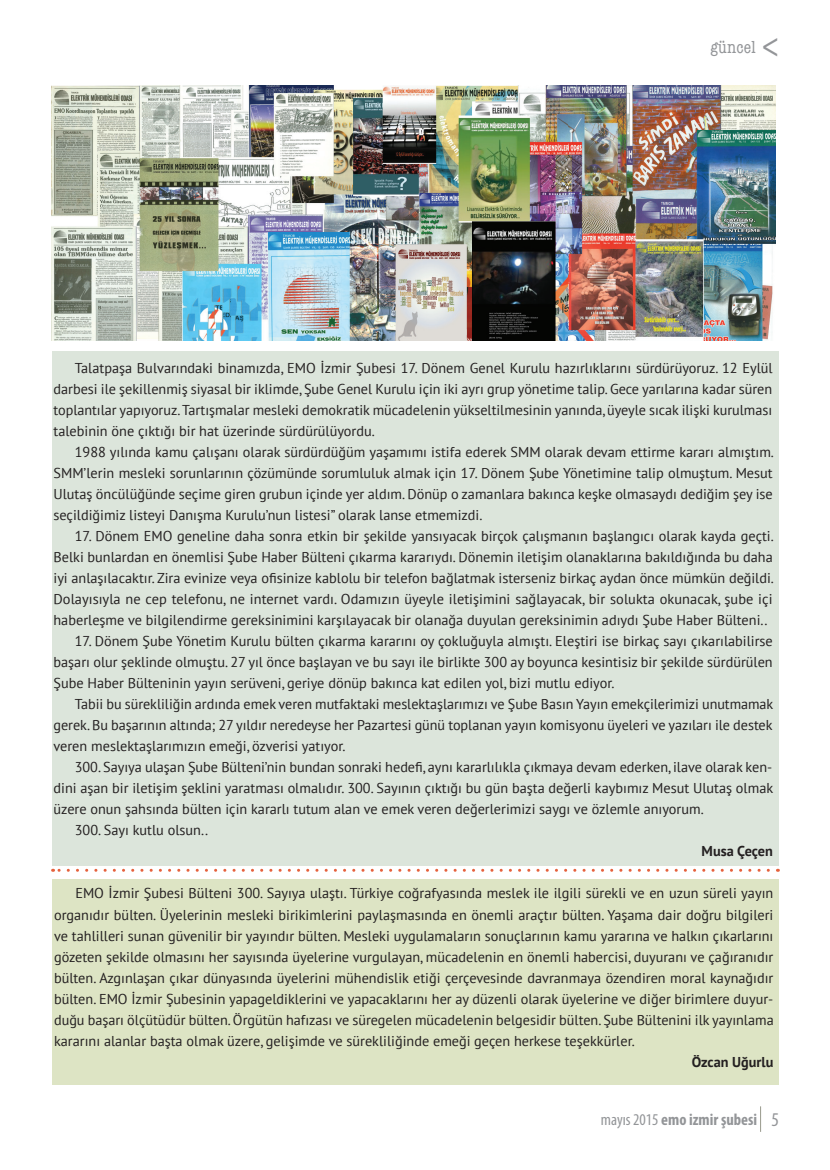
<style>
.page{position:relative;width:830px;height:1170px;background:#fff}
.page>*{position:absolute;margin:0;border:0;box-sizing:border-box;transform-origin:0 0}
.t1{font:condensed 18px "American Typewriter";letter-spacing:.01em;color:#939598}
.t2{font:700 condensed 16.5px "Myriad Pro";color:#939598}
.t3{font:14.25px/21px "PT Sans";color:#231f20;text-align:justify}
.t4{font:700 14.25px "PT Sans";color:#231f20}
.s1{font-weight:400}
.s2{font-weight:400;font-size:19.5px}
</style>
<div class="page">
<div style="left:52px;top:879px;width:726px;height:205px;background:#dde4c4"></div>
<div style="left:52px;top:351px;width:726px;height:515px;background:#dce5db"></div>
<svg style="left:53px;top:868px;width:715px;height:3px"></svg>
<img style="left:52px;top:85px;width:722px;height:255px">
<p class="t1" style="left:710px;top:33px;width:47px">güncel</p>
<p class="t3" style="left:53px;top:357px;width:720px;text-indent:21px">Talatpaşa Bulvarındaki binamızda, EMO İzmir Şubesi 17. Dönem Genel Kurulu hazırlıklarını sürdürüyoruz. 12 Eylül darbesi ile şekillenmiş siyasal bir iklimde, Şube Genel Kurulu için iki ayrı grup yönetime talip. Gece yarılarına kadar süren toplantılar yapıyoruz. Tartışmalar mesleki demokratik mücadelenin yükseltilmesinin yanında, üyeyle sıcak ilişki kurulması talebinin öne çıktığı bir hat üzerinde sürdürülüyordu.</p>
<p class="t3" style="left:53px;top:441px;width:721px;text-indent:21px">1988 yılında kamu çalışanı olarak sürdürdüğüm yaşamımı istifa ederek SMM olarak devam ettirme kararı almıştım.<br>SMM’lerin mesleki sorunlarının çözümünde sorumluluk almak için 17. Dönem Şube Yönetimine talip olmuştum. Mesut Ulutaş öncülüğünde seçime giren grubun içinde yer aldım. Dönüp o zamanlara bakınca keşke olmasaydı dediğim şey ise seçildiğimiz listeyi Danışma Kurulu’nun listesi” olarak lanse etmemizdi.</p>
<p class="t3" style="left:53px;top:525px;width:721px;text-indent:21px">17. Dönem EMO geneline daha sonra etkin bir şekilde yansıyacak birçok çalışmanın başlangıcı olarak kayda geçti.<br>Belki bunlardan en önemlisi Şube Haber Bülteni çıkarma kararıydı. Dönemin iletişim olanaklarına bakıldığında bu daha iyi anlaşılacaktır. Zira evinize veya ofisinize kablolu bir telefon bağlatmak isterseniz birkaç aydan önce mümkün değildi.<br>Dolayısıyla ne cep telefonu, ne internet vardı. Odamızın üyeyle iletişimini sağlayacak, bir solukta okunacak, şube içi haberleşme ve bilgilendirme gereksinimini karşılayacak bir olanağa duyulan gereksinimin adıydı Şube Haber Bülteni..</p>
<p class="t3" style="left:53px;top:630px;width:720px;text-indent:21px">17. Dönem Şube Yönetim Kurulu bülten çıkarma kararını oy çokluğuyla almıştı. Eleştiri ise birkaç sayı çıkarılabilirse başarı olur şeklinde olmuştu. 27 yıl önce başlayan ve bu sayı ile birlikte 300 ay boyunca kesintisiz bir şekilde sürdürülen Şube Haber Bülteninin yayın serüveni, geriye dönüp bakınca kat edilen yol, bizi mutlu ediyor.</p>
<p class="t3" style="left:53px;top:693px;width:721px;text-indent:21px">Tabii bu sürekliliğin ardında emek veren mutfaktaki meslektaşlarımızı ve Şube Basın Yayın emekçilerimizi unutmamak gerek. Bu başarının altında; 27 yıldır neredeyse her Pazartesi günü toplanan yayın komisyonu üyeleri ve yazıları ile destek veren meslektaşlarımızın emeği, özverisi yatıyor.</p>
<p class="t3" style="left:75px;top:756px;width:698px">300. Sayıya ulaşan Şube Bülteni’nin bundan sonraki hedefi, aynı kararlılıkla çıkmaya devam ederken, ilave olarak ken-</p>
<p class="t3" style="left:53px;top:777px;width:721px">dini aşan bir iletişim şeklini yaratması olmalıdır. 300. Sayının çıktığı bu gün başta değerli kaybımız Mesut Ulutaş olmak</p>
<p class="t3" style="left:53px;top:798px;width:651px">üzere onun şahsında bülten için kararlı tutum alan ve emek veren değerlerimizi saygı ve özlemle anıyorum.</p>
<p class="t3" style="left:75px;top:819px;width:135px">300. Sayı kutlu olsun..</p>
<p class="t4" style="left:701px;top:841px;width:73px">Musa Çeçen</p>
<p class="t3" style="left:54px;top:882px;width:720px;text-indent:21px">EMO İzmir Şubesi Bülteni 300. Sayıya ulaştı. Türkiye coğrafyasında meslek ile ilgili sürekli ve en uzun süreli yayın organıdır bülten. Üyelerinin mesleki birikimlerini paylaşmasında en önemli araçtır bülten. Yaşama dair doğru bilgileri ve tahlilleri sunan güvenilir bir yayındır bülten. Mesleki uygulamaların sonuçlarının kamu yararına ve halkın çıkarlarını gözeten şekilde olmasını her sayısında üyelerine vurgulayan, mücadelenin en önemli habercisi, duyuranı ve çağıranıdır bülten. Azgınlaşan çıkar dünyasında üyelerini mühendislik etiği çerçevesinde davranmaya özendiren moral kaynağıdır bülten. EMO İzmir Şubesinin yapageldiklerini ve yapacaklarını her ay düzenli olarak üyelerine ve diğer birimlere duyur&shy;duğu başarı ölçütüdür bülten. Örgütün hafızası ve süregelen mücadelenin belgesidir bülten. Şube Bültenini ilk yayınlama kararını alanlar başta olmak üzere, gelişimde ve sürekliliğinde emeği geçen herkese teşekkürler.</p>
<p class="t4" style="left:691px;top:1051px;width:83px">Özcan Uğurlu</p>
<p class="t2" style="left:600px;top:1109px;width:179px"><span class="s1">mayıs 2015</span> emo izmir şubesi <span class="s2">5</span></p>
</div>
